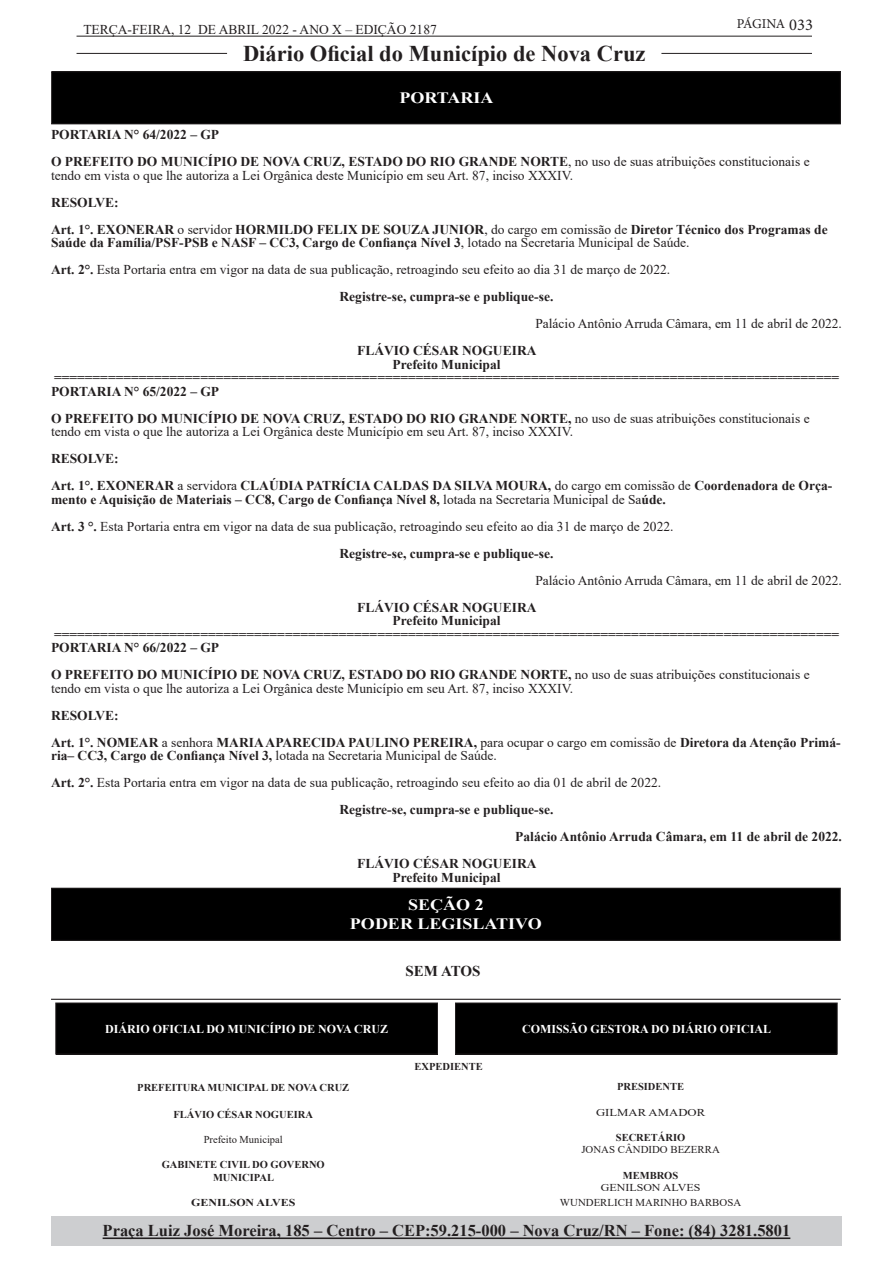
<style>
.page{position:relative;width:893px;height:1263px;background:#fff}
.page>*{position:absolute;margin:0;border:0;box-sizing:border-box;transform-origin:0 0}
.t1{font:700 22.5px "Times New Roman";color:#231f20}
.t2{font:700 16.5px "Times New Roman";color:#231f20}
.t3{font:700 15.75px "Times New Roman";color:#fff;scale:1.14 1}
.t4{font:700 15px "Times New Roman";color:#231f20}
.t5{font:700 13.5px/13.5px "Times New Roman";color:#231f20}
.t6{font:13.5px/13.5px "Times New Roman";color:#231f20}
.t7{font:13.5px "Minion Pro";letter-spacing:-.03em;color:#231f20}
.t8{font:700 12px "Times New Roman";color:#fff}
.t9{font:700 10.5px/12.6px "Times New Roman";color:#231f20;text-align:center}
.t10{font:10.5px "Times New Roman";color:#231f20}
.t11{font:10.5px "Times New Roman";color:#231f20;scale:1.14 1}
.t12{font:700 10.5px "Times New Roman";color:#231f20;scale:1.14 1}
.t13{font:10.5px "Times New Roman";color:#231f20;scale:1.21 1}
.s1{font-size:16.5px}
.s2{font-weight:700}
.s3{font-weight:400}
</style>
<div class="page">
<hr style="left:77px;top:36px;width:735px;height:1px;background:#231f20">
<hr style="left:77px;top:53px;width:150px;height:1px;background:#231f20">
<hr style="left:661px;top:53px;width:151px;height:1px;background:#231f20">
<div style="left:51px;top:1216px;width:791px;height:29px;background:#cdced0"></div>
<hr style="left:103px;top:1237px;width:687px;height:2px;background:#231f20">
<div style="left:56px;top:1003px;width:381px;height:51px;background:#000"></div>
<div style="left:55px;top:1002px;width:383px;height:52px;border:1px solid #231f20"></div>
<div style="left:455px;top:1003px;width:382px;height:51px;background:#000"></div>
<div style="left:455px;top:1002px;width:383px;height:52px;border:1px solid #231f20"></div>
<div style="left:52px;top:888px;width:788px;height:52px;background:#000"></div>
<div style="left:51px;top:888px;width:790px;height:53px;border:1px solid #231f20"></div>
<hr style="left:51px;top:999px;width:790px;height:1px;background:#231f20">
<div style="left:52px;top:72px;width:788px;height:52px;background:#000"></div>
<div style="left:51px;top:71px;width:790px;height:53px;border:1px solid #231f20"></div>
<p class="t6" style="left:83px;top:23px;width:355px">TERÇA-FEIRA, 12 DE ABRIL 2022 - ANO X – EDIÇÃO 2187</p>
<h1 class="t1" style="left:243px;top:37px;width:404px">Diário Oficial do Município de Nova Cruz</h1>
<p class="t3" style="left:399px;top:87px;width:84px">PORTARIA</p>
<p class="t7" style="left:737px;top:15px;width:78px">PÁGINA <span class="s1">033</span></p>
<p class="t5" style="left:51px;top:128px;width:170px">PORTARIA N° 64/2022 – GP</p>
<p class="t6" style="left:51px;top:155px;width:760px"><span class="s2">O PREFEITO DO MUNICÍPIO DE NOVA CRUZ, ESTADO DO RIO GRANDE NORTE</span>, no uso de suas atribuições constitucionais e tendo em vista o que lhe autoriza a Lei Orgânica deste Município em seu Art. 87, inciso XXXIV.</p>
<p class="t5" style="left:51px;top:195px;width:69px">RESOLVE:</p>
<p class="t5" style="left:51px;top:222px;width:778px">Art. 1°. EXONERAR <span class="s3">o servidor</span> HORMILDO FELIX DE SOUZA JUNIOR<span class="s3">, do cargo em comissão de</span> Diretor Técnico dos Programas de<br>Saúde da Família/PSF-PSB e NASF – CC3, Cargo de Confiança Nível 3<span class="s3">, lotado na Secretaria Municipal de Saúde.</span></p>
<p class="t6" style="left:51px;top:263px;width:621px"><span class="s2">Art. 2°.</span> Esta Portaria entra em vigor na data de sua publicação, retroagindo seu efeito ao dia 31 de março de 2022.</p>
<p class="t5" style="left:340px;top:290px;width:215px">Registre-se, cumpra-se e publique-se.</p>
<p class="t6" style="left:535px;top:317px;width:308px">Palácio Antônio Arruda Câmara, em 11 de abril de 2022.</p>
<p class="t5" style="left:357px;top:344px;width:181px;text-align:center">FLÁVIO CÉSAR NOGUEIRA<br>Prefeito Municipal</p>
<p class="t5" style="left:54px;top:371px;width:786px">======================================================================================================</p>
<p class="t5" style="left:51px;top:384px;width:170px">PORTARIA N° 65/2022 – GP</p>
<p class="t6" style="left:51px;top:411px;width:760px"><span class="s2">O PREFEITO DO MUNICÍPIO DE NOVA CRUZ, ESTADO DO RIO GRANDE NORTE,</span> no uso de suas atribuições constitucionais e tendo em vista o que lhe autoriza a Lei Orgânica deste Município em seu Art. 87, inciso XXXIV.</p>
<p class="t5" style="left:51px;top:452px;width:69px">RESOLVE:</p>
<p class="t5" style="left:51px;top:479px;width:783px">Art. 1°. EXONERAR <span class="s3">a servidora</span> CLAÚDIA PATRÍCIA CALDAS DA SILVA MOURA, <span class="s3">do cargo em comissão de</span> Coordenadora de Orça&shy;mento e Aquisição de Materiais – CC8, Cargo de Confiança Nível 8, <span class="s3">lotada na Secretaria Municipal de Sa</span>úde.</p>
<p class="t6" style="left:51px;top:519px;width:624px"><span class="s2">Art. 3 °.</span> Esta Portaria entra em vigor na data de sua publicação, retroagindo seu efeito ao dia 31 de março de 2022.</p>
<p class="t5" style="left:340px;top:546px;width:215px">Registre-se, cumpra-se e publique-se.</p>
<p class="t6" style="left:535px;top:573px;width:308px">Palácio Antônio Arruda Câmara, em 11 de abril de 2022.</p>
<p class="t5" style="left:357px;top:600px;width:181px;text-align:center">FLÁVIO CÉSAR NOGUEIRA<br>Prefeito Municipal</p>
<p class="t5" style="left:54px;top:627px;width:786px">======================================================================================================</p>
<p class="t5" style="left:51px;top:641px;width:170px">PORTARIA N° 66/2022 – GP</p>
<p class="t6" style="left:51px;top:668px;width:760px"><span class="s2">O PREFEITO DO MUNICÍPIO DE NOVA CRUZ, ESTADO DO RIO GRANDE NORTE,</span> no uso de suas atribuições constitucionais e tendo em vista o que lhe autoriza a Lei Orgânica deste Município em seu Art. 87, inciso XXXIV.</p>
<p class="t5" style="left:51px;top:708px;width:69px">RESOLVE:</p>
<p class="t5" style="left:51px;top:735px;width:791px">Art. 1°. NOMEAR <span class="s3">a senhora</span> MARIA APARECIDA PAULINO PEREIRA, <span class="s3">para ocupar o cargo em comissão de</span> Diretora da Atenção Primá&shy;ria– CC3, Cargo de Confiança Nível 3, <span class="s3">lotada na Secretaria Municipal de Saúde.</span></p>
<p class="t6" style="left:51px;top:776px;width:612px"><span class="s2">Art. 2°.</span> Esta Portaria entra em vigor na data de sua publicação, retroagindo seu efeito ao dia 01 de abril de 2022.</p>
<p class="t5" style="left:340px;top:803px;width:215px">Registre-se, cumpra-se e publique-se.</p>
<p class="t5" style="left:515px;top:830px;width:328px">Palácio Antônio Arruda Câmara, em 11 de abril de 2022.</p>
<p class="t5" style="left:357px;top:857px;width:181px;text-align:center">FLÁVIO CÉSAR NOGUEIRA<br>Prefeito Municipal</p>
<p class="t3" style="left:408px;top:893px;width:68px">SEÇÃO 2</p>
<p class="t3" style="left:350px;top:912px;width:170px">PODER LEGISLATIVO</p>
<p class="t4" style="left:406px;top:960px;width:76px">SEM ATOS</p>
<p class="t8" style="left:105px;top:1020px;width:285px">DIÁRIO OFICIAL DO MUNICÍPIO DE NOVA CRUZ</p>
<p class="t8" style="left:522px;top:1020px;width:251px">COMISSÃO GESTORA DO DIÁRIO OFICIAL</p>
<p class="t9" style="left:415px;top:1060px;width:70px">EXPEDIENTE</p>
<p class="t9" style="left:137px;top:1081px;width:213px">PREFEITURA MUNICIPAL DE NOVA CRUZ</p>
<p class="t9" style="left:174px;top:1108px;width:141px">FLÁVIO CÉSAR NOGUEIRA</p>
<p class="t10" style="left:204px;top:1132px;width:81px">Prefeito Municipal</p>
<p class="t9" style="left:162px;top:1158px;width:165px">GABINETE CIVIL DO GOVERNO<br>MUNICIPAL</p>
<p class="t12" style="left:191px;top:1195px;width:93px">GENILSON ALVES</p>
<p class="t9" style="left:617px;top:1080px;width:69px">PRESIDENTE</p>
<p class="t13" style="left:596px;top:1105px;width:92px">GILMAR AMADOR</p>
<p class="t9" style="left:616px;top:1131px;width:71px">SECRETÁRIO</p>
<p class="t10" style="left:581px;top:1142px;width:140px">JONAS CÂNDIDO BEZERRA</p>
<p class="t9" style="left:623px;top:1168px;width:57px">MEMBROS</p>
<p class="t11" style="left:601px;top:1180px;width:89px">GENILSON ALVES</p>
<p class="t10" style="left:560px;top:1195px;width:183px">WUNDERLICH MARINHO BARBOSA</p>
<p class="t2" style="left:103px;top:1219px;width:689px">Praça Luiz José Moreira, 185 – Centro – CEP:59.215-000 – Nova Cruz/RN – Fone: (84) 3281.5801</p>
</div>
